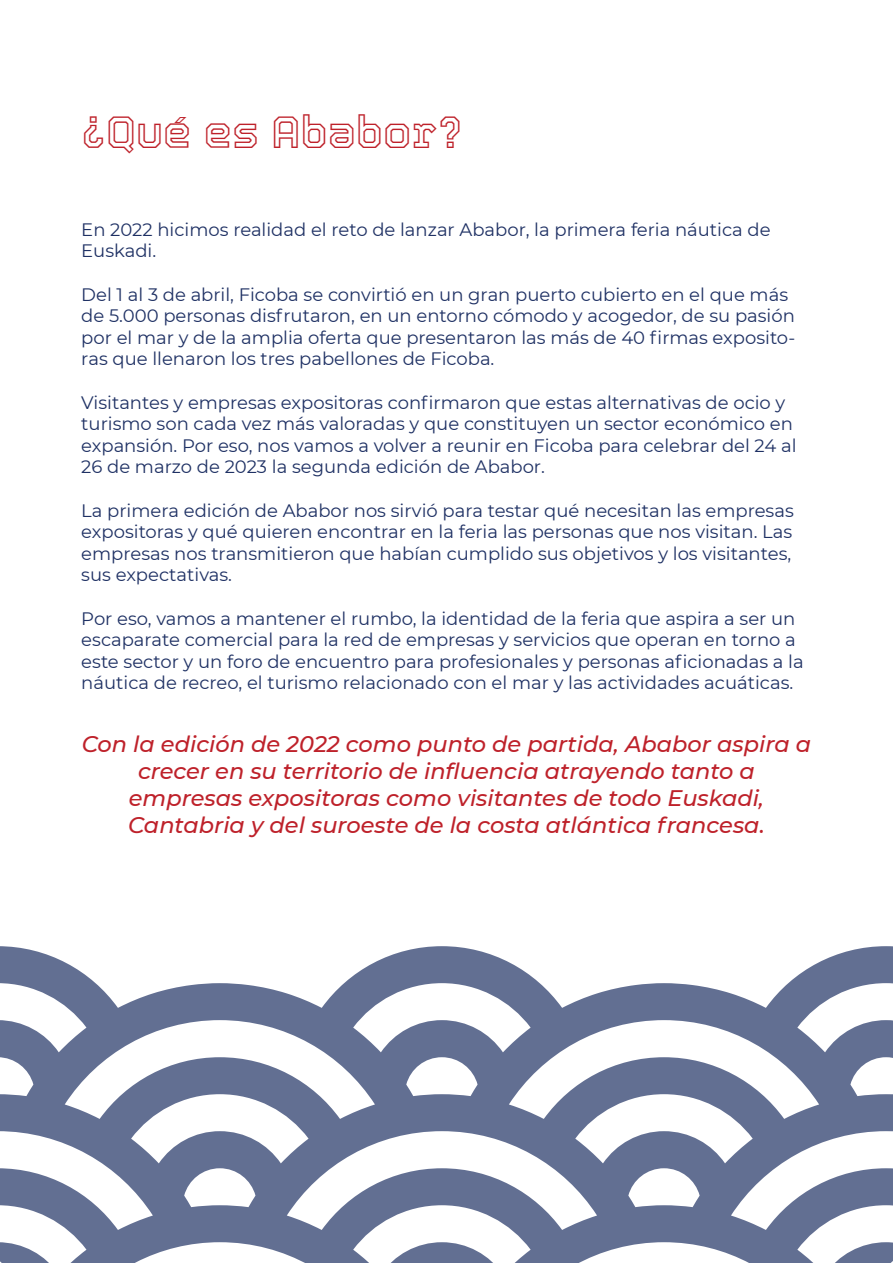
<style>
.page{position:relative;width:893px;height:1263px;background:#fff}
.page>*{position:absolute;margin:0;border:0;box-sizing:border-box;transform-origin:0 0}
.t1{font:300 45px "Tourney";color:#be212a}
.t2{font:italic 500 22.5px/27px "Montserrat";color:#be212a;text-align:center}
.t3{font:18px/21.6px "Montserrat";color:#1f3164}
</style>
<div class="page">
<svg style="left:0;top:946px;width:893px;height:317px;fill:#626f92"></svg>
<p class="t1" style="left:81px;top:100px;width:382px">¿Qué es Ababor?</p>
<p class="t3" style="left:81px;top:218px;width:691px">En 2022 hicimos realidad el reto de lanzar Ababor, la primera feria náutica de<br>Euskadi.</p>
<p class="t3" style="left:81px;top:283px;width:715px">Del 1 al 3 de abril, Ficoba se convirtió en un gran puerto cubierto en el que más de 5.000 personas disfrutaron, en un entorno cómodo y acogedor, de su pasión por el mar y de la amplia oferta que presentaron las más de 40 firmas exposito&shy;ras que llenaron los tres pabellones de Ficoba.</p>
<p class="t3" style="left:81px;top:391px;width:717px">Visitantes y empresas expositoras confirmaron que estas alternativas de ocio y turismo son cada vez más valoradas y que constituyen un sector económico en expansión. Por eso, nos vamos a volver a reunir en Ficoba para celebrar del 24 al 26 de marzo de 2023 la segunda edición de Ababor.</p>
<p class="t3" style="left:81px;top:499px;width:714px">La primera edición de Ababor nos sirvió para testar qué necesitan las empresas expositoras y qué quieren encontrar en la feria las personas que nos visitan. Las empresas nos transmitieron que habían cumplido sus objetivos y los visitantes, sus expectativas.</p>
<p class="t3" style="left:81px;top:607px;width:724px">Por eso, vamos a mantener el rumbo, la identidad de la feria que aspira a ser un escaparate comercial para la red de empresas y servicios que operan en torno a este sector y un foro de encuentro para profesionales y personas aficionadas a la náutica de recreo, el turismo relacionado con el mar y las actividades acuáticas.</p>
<p class="t2" style="left:82px;top:729px;width:731px">Con la edición de 2022 como punto de partida, Ababor aspira a crecer en su territorio de influencia atrayendo tanto a</p>
<p class="t2" style="left:129px;top:783px;width:637px">empresas expositoras como visitantes de todo Euskadi,</p>
<p class="t2" style="left:128px;top:810px;width:638px">Cantabria y del suroeste de la costa atlántica francesa.</p>
</div>
